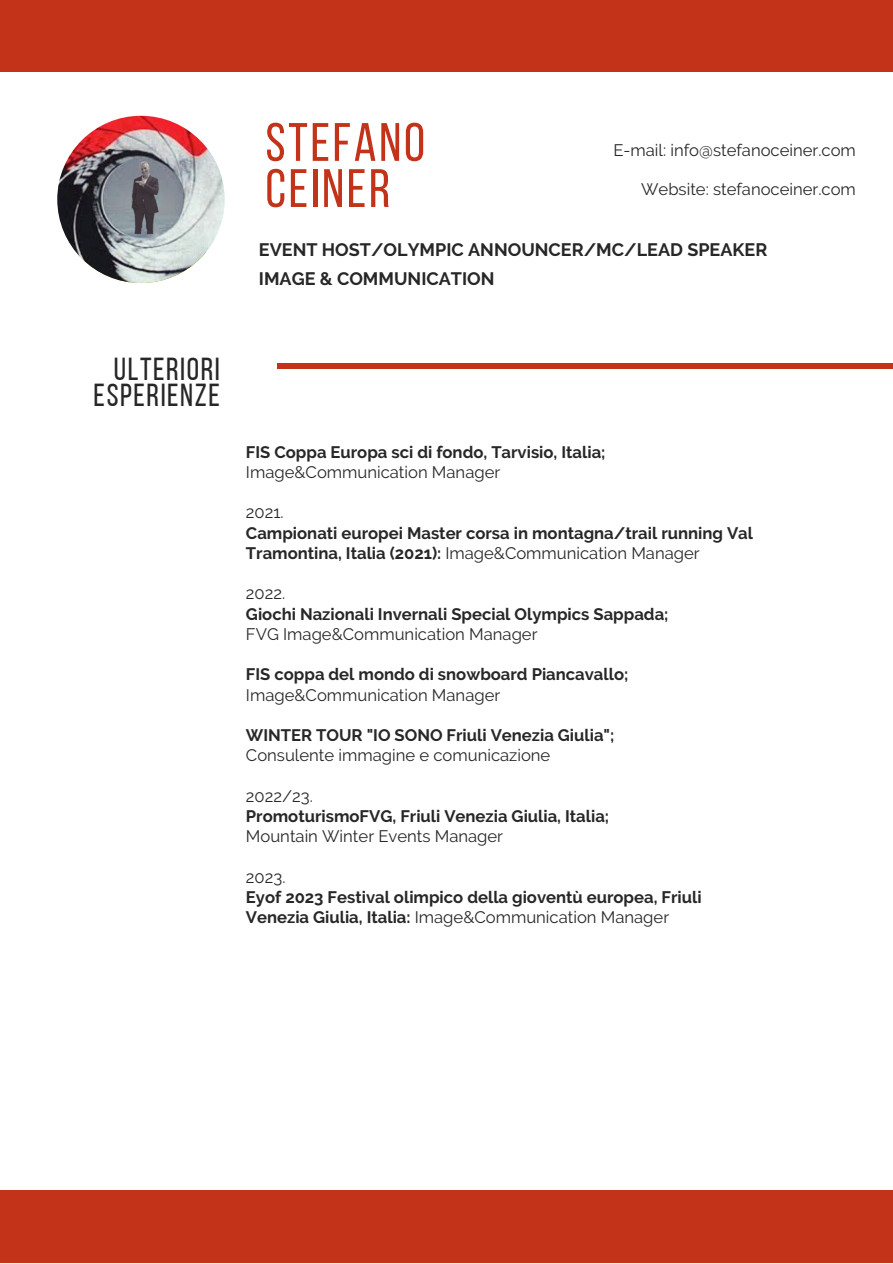
<style>
.page{position:relative;width:893px;height:1264px;background:#fff}
.page>*{position:absolute;margin:0;border:0;box-sizing:border-box;transform-origin:0 0}
.t1{font:54px/46px "Bebas Neue";letter-spacing:.05em;color:#c2331a}
.t2{font:31.8px/26.2px "Bebas Neue";letter-spacing:.05em;color:#272727;text-align:right}
.t3{font:700 18px/29.2px "Raleway";color:#272727}
.t4{font:700 16.65px/20.2px "Raleway";color:#272727}
.t5{font:16.65px "Raleway";color:#272727}
.s1{font-weight:400}
</style>
<div class="page">
<div style="left:277px;top:363px;width:615px;height:5px;background:#c2331a"></div>
<div style="left:0;top:1190px;width:892px;height:72px;background:#c2331a"></div>
<div style="left:0;top:0;width:892px;height:71px;background:#c2331a"></div>
<img style="left:57px;top:116px;width:167px;height:167px;border-radius:50%">
<h1 class="t1" style="left:265px;top:124px;width:161px">STEFANO<br>CEINER</h1>
<p class="t3" style="left:259px;top:235px;width:510px">EVENT HOST/OLYMPIC ANNOUNCER/MC/LEAD SPEAKER<br>IMAGE &amp; COMMUNICATION</p>
<p class="t5" style="left:613px;top:140px;width:244px">E-mail: info@stefanoceiner.com</p>
<p class="t5" style="left:641px;top:179px;width:216px">Website: stefanoceiner.com</p>
<h2 class="t2" style="left:94px;top:358px;width:128px">ULTERIORI<br>ESPERIENZE</h2>
<p class="t4" style="left:246px;top:441px;width:361px">FIS Coppa Europa sci di fondo, Tarvisio, Italia;</p>
<p class="t5" style="left:246px;top:462px;width:256px">Image&amp;Communication Manager</p>
<p class="t5" style="left:246px;top:502px;width:39px">2021.</p>
<p class="t4" style="left:246px;top:522px;width:508px">Campionati europei Master corsa in montagna/trail running Val<br>Tramontina, Italia (2021): <span class="s1">Image&amp;Communication Manager</span></p>
<p class="t5" style="left:246px;top:583px;width:41px">2022.</p>
<p class="t4" style="left:246px;top:603px;width:424px">Giochi Nazionali Invernali Special Olympics Sappada;</p>
<p class="t5" style="left:246px;top:624px;width:293px">FVG Image&amp;Communication Manager</p>
<p class="t4" style="left:246px;top:664px;width:384px">FIS coppa del mondo di snowboard Piancavallo;</p>
<p class="t5" style="left:246px;top:685px;width:256px">Image&amp;Communication Manager</p>
<p class="t4" style="left:246px;top:725px;width:370px">WINTER TOUR "IO SONO Friuli Venezia Giulia";</p>
<p class="t5" style="left:246px;top:745px;width:306px">Consulente immagine e comunicazione</p>
<p class="t5" style="left:246px;top:786px;width:68px">2022/23.</p>
<p class="t4" style="left:246px;top:806px;width:365px">PromoturismoFVG, Friuli Venezia Giulia, Italia;</p>
<p class="t5" style="left:246px;top:826px;width:259px">Mountain Winter Events Manager</p>
<p class="t5" style="left:246px;top:867px;width:41px">2023.</p>
<p class="t4" style="left:246px;top:887px;width:457px">Eyof 2023 Festival olimpico della gioventù europea, Friuli<br>Venezia Giulia, Italia: <span class="s1">Image&amp;Communication Manager</span></p>
</div>
